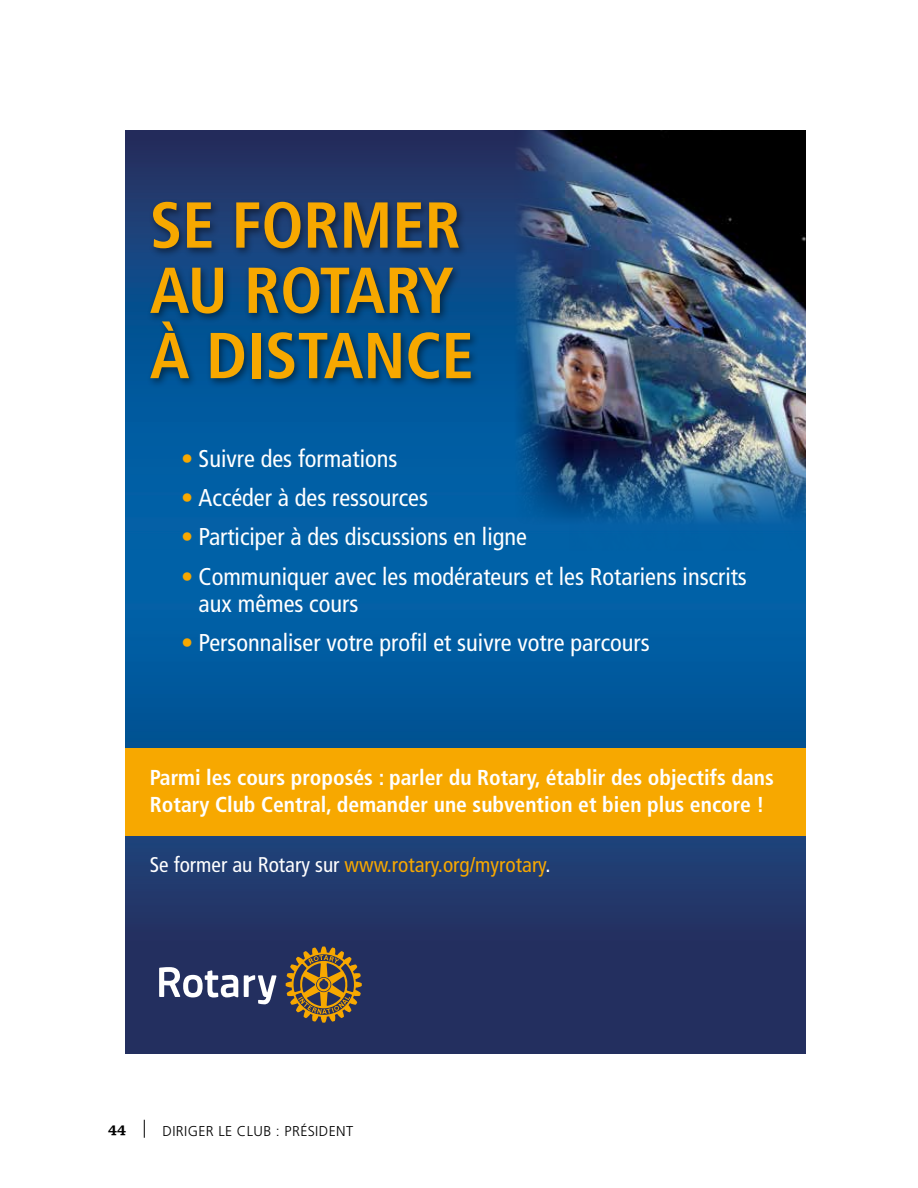
<style>
.page{position:relative;width:918px;height:1188px;background:#fff}
.page>*{position:absolute;margin:0;border:0;box-sizing:border-box;transform-origin:0 0}
.t1{font:700 condensed 64.8px/65.2px "Frutiger LT Std";color:#f7a800}
.t2{font:condensed 24.3px/27px "Frutiger LT Std";color:#fff}
.t3{font:700 condensed 21.6px/27px "Frutiger LT Std";color:#fff}
.t4{font:condensed 21.3px "Frutiger LT Std";color:#f7a800}
.t5{font:700 15px "Sentinel";color:#000}
.t6{font:300 14.25px "Frutiger LT Std";letter-spacing:.025em;color:#000}
.s1{color:#f7a800}
.s2{color:#fff}
</style>
<div class="page">
<svg style="left:144px;top:1120px;width:1px;height:18px"></svg>
<img style="left:126px;top:130px;width:680px;height:923px">
<img style="left:514px;top:130px;width:292px;height:421px">
<div style="left:147px;top:198px;width:334px;height:191px;background:#000;opacity:.5"></div>
<svg style="left:159px;top:967px;width:117px;height:37px"></svg>
<svg style="left:286px;top:947px;width:76px;height:76px;background:#765e39"></svg>
<div style="left:126px;top:748px;width:680px;height:88px;background:#f7a800"></div>
<h1 class="t1" style="left:150px;top:193px;width:325px">SE FORMER<br>AU ROTARY<br>À DISTANCE</h1>
<p class="t2" style="left:181px;top:445px;width:218px"><span class="s1">•</span> Suivre des formations</p>
<p class="t2" style="left:181px;top:484px;width:248px"><span class="s1">•</span> Accéder à des ressources</p>
<p class="t2" style="left:181px;top:524px;width:347px"><span class="s1">•</span> Participer à des discussions en ligne</p>
<p class="t2" style="left:199px;top:563px;width:550px;text-indent:-18px"><span class="s1">•</span> Communiquer avec les modérateurs et les Rotariens inscrits aux mêmes cours</p>
<p class="t2" style="left:181px;top:629px;width:470px"><span class="s1">•</span> Personnaliser votre profil et suivre votre parcours</p>
<p class="t3" style="left:150px;top:764px;width:625px">Parmi les cours proposés : parler du Rotary, établir des objectifs dans<br>Rotary Club Central, demander une subvention et bien plus encore !</p>
<p class="t4" style="left:150px;top:853px;width:402px"><span class="s2">Se former au Rotary sur</span> www.rotary.org/myrotary<span class="s2">.</span></p>
<p class="t5" style="left:108px;top:1117px;width:19px">44</p>
<p class="t6" style="left:163px;top:1123px;width:192px">DIRIGER LE CLUB : PRÉSIDENT</p>
</div>
